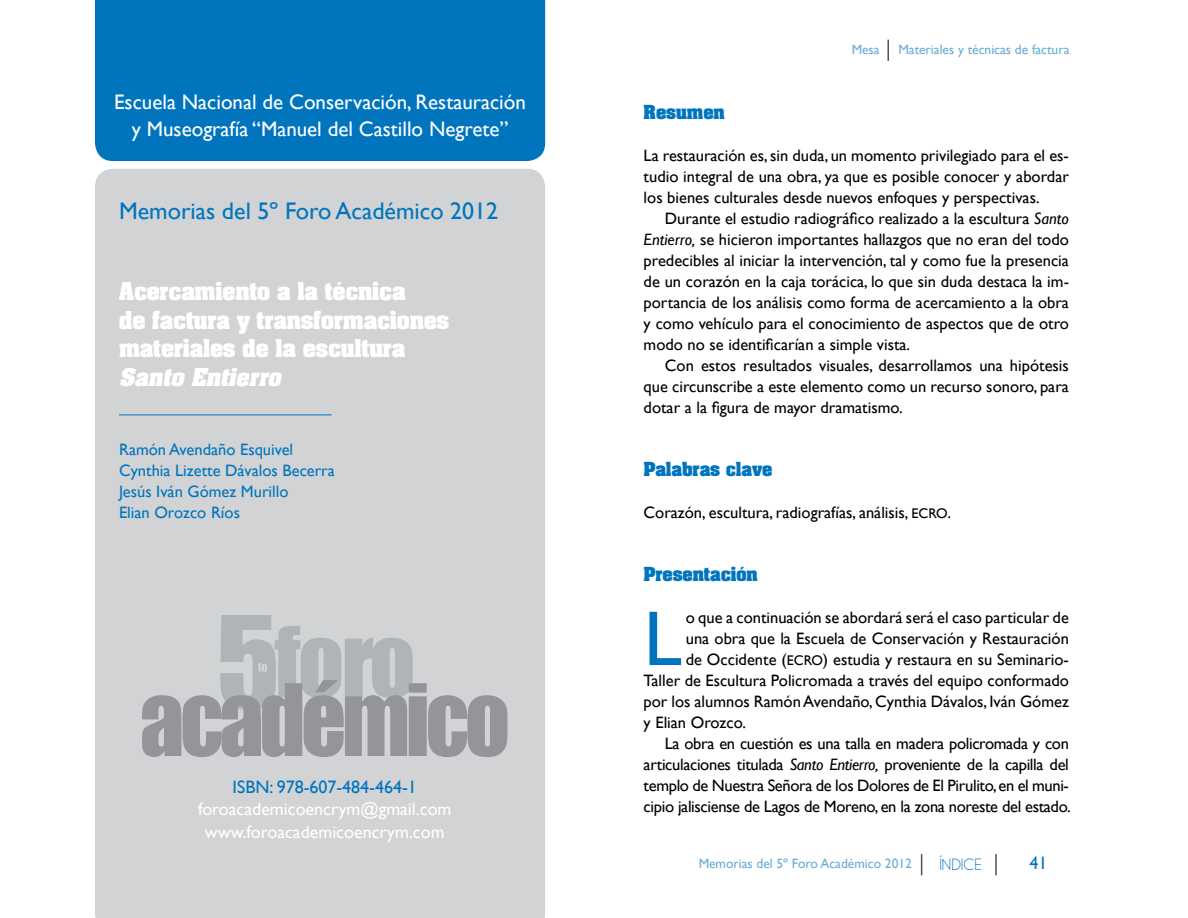
<style>
.page{position:relative;width:1188px;height:918px;background:#fff}
.page>*{position:absolute;margin:0;border:0;box-sizing:border-box;transform-origin:0 0}
.t1{font:78px "Gill Sans";color:#0075be}
.t2{font:24px "Gill Sans";color:#0075be}
.t3{font:21px/27px "Gill Sans";color:#fff;text-align:center}
.t4{font:700 21px/28.5px "Aachen";letter-spacing:-.005em;color:#fff}
.t5{font:italic 700 21px "Aachen";color:#fff}
.t6{font:18px/22.5px "Gill Sans";color:#fff;text-align:center}
.t7{font:18px "Gill Sans";color:#0075be}
.t8{font:16.5px/21px "Gill Sans";color:#000;text-align:justify}
.t9{font:16.5px "Gill Sans";letter-spacing:-.02em;color:#000}
.t10{font:16.5px/21px "Gill Sans";color:#0075be}
.t11{font:700 16.5px "Aachen";color:#0075be}
.t12{font:16.5px "Champagne&Limousines";color:#0075be}
.t13{font:13.5px "Gill Sans";color:#0075be}
.s1{font-style:italic}
.s2{font-family:"Gill Sans MT SC850";font-size:14.1px}
</style>
<div class="page">
<hr style="left:995px;top:854px;width:2px;height:21px;background:#575146">
<svg style="left:921px;top:854px;width:1px;height:21px"></svg>
<div style="left:95px;top:0;width:450px;height:161px;background:#0075be"></div>
<div style="left:95px;top:169px;width:450px;height:749px;background:#d1d3d4"></div>
<svg style="left:142px;top:615px;width:365px;height:142px;background:#b5b7b9"></svg>
<hr style="left:119px;top:415px;width:213px;height:1px;background:#0075be">
<hr style="left:887px;top:40px;width:2px;height:21px;background:#575146">
<p class="t3" style="left:114px;top:89px;width:413px">Escuela Nacional de Conservación, Restauración y Museografía “Manuel del Castillo Negrete”</p>
<h2 class="t2" style="left:119px;top:197px;width:381px">Memorias del 5º Foro Académico 2012</h2>
<p class="t4" style="left:119px;top:276px;width:332px">Acercamiento a la técnica<br>de factura y transformaciones materiales de la escultura</p>
<p class="t5" style="left:119px;top:361px;width:169px">Santo Entierro</p>
<p class="t10" style="left:119px;top:439px;width:217px">Ramón Avendaño Esquivel<br>Cynthia Lizette Dávalos Becerra<br>Jesús Iván Gómez Murillo<br>Elian Orozco Ríos</p>
<p class="t7" style="left:233px;top:776px;width:186px">ISBN: 978-607-484-464-1</p>
<p class="t6" style="left:198px;top:798px;width:255px">foroacademicoencrym@gmail.com www.foroacademicoencrym.com</p>
<p class="t13" style="left:852px;top:42px;width:29px">Mesa</p>
<p class="t13" style="left:898px;top:42px;width:173px">Materiales y técnicas de factura</p>
<p class="t11" style="left:644px;top:100px;width:83px">Resumen</p>
<p class="t8" style="left:644px;top:145px;width:427px">La restauración es, sin duda, un momento privilegiado para el es&shy;tudio integral de una obra, ya que es posible conocer y abordar los bienes culturales desde nuevos enfoques y perspectivas.</p>
<p class="t8" style="left:644px;top:208px;width:427px;text-indent:21px">Durante el estudio radiográfico realizado a la escultura <span class="s1">Santo Entierro,</span> se hicieron importantes hallazgos que no eran del todo predecibles al iniciar la intervención, tal y como fue la presencia de un corazón en la caja torácica, lo que sin duda destaca la im&shy;portancia de los análisis como forma de acercamiento a la obra y como vehículo para el conocimiento de aspectos que de otro modo no se identificarían a simple vista.</p>
<p class="t8" style="left:644px;top:355px;width:427px;text-indent:21px">Con estos resultados visuales, desarrollamos una hipótesis que circunscribe a este elemento como un recurso sonoro, para dotar a la figura de mayor dramatismo.</p>
<p class="t11" style="left:644px;top:457px;width:130px">Palabras clave</p>
<p class="t8" style="left:644px;top:502px;width:309px">Corazón, escultura, radiografías, análisis, <span class="s2">ECRO</span>.</p>
<p class="t11" style="left:644px;top:562px;width:116px">Presentación</p>
<h1 class="t1" style="left:644px;top:593px;width:40px">L</h1>
<p class="t8" style="left:686px;top:607px;width:385px">o que a continuación se abordará será el caso particular de</p>
<p class="t8" style="left:686px;top:628px;width:385px">una obra que la Escuela de Conservación y Restauración</p>
<p class="t8" style="left:686px;top:649px;width:385px">de Occidente (<span class="s2">ECRO</span>) estudia y restaura en su Seminario-</p>
<p class="t8" style="left:644px;top:670px;width:427px">Taller de Escultura Policromada a través del equipo conformado</p>
<p class="t8" style="left:644px;top:691px;width:427px">por los alumnos Ramón Avendaño, Cynthia Dávalos, Iván Gómez</p>
<p class="t8" style="left:644px;top:712px;width:104px">y Elian Orozco.</p>
<p class="t9" style="left:665px;top:734px;width:406px">La obra en cuestión es una talla en madera policromada y con</p>
<p class="t9" style="left:644px;top:755px;width:427px">articulaciones titulada <span class="s1">Santo Entierro,</span> proveniente de la capilla del</p>
<p class="t9" style="left:644px;top:776px;width:427px">templo de Nuestra Señora de los Dolores de El Pirulito, en el muni-</p>
<p class="t9" style="left:644px;top:797px;width:429px">cipio jalisciense de Lagos de Moreno, en la zona noreste del estado.</p>
<p class="t13" style="left:699px;top:856px;width:215px">Memorias del 5º Foro Académico 2012</p>
<p class="t12" style="left:939px;top:855px;width:44px">ÍNDICE</p>
<p class="t7" style="left:1029px;top:853px;width:19px">41</p>
</div>
